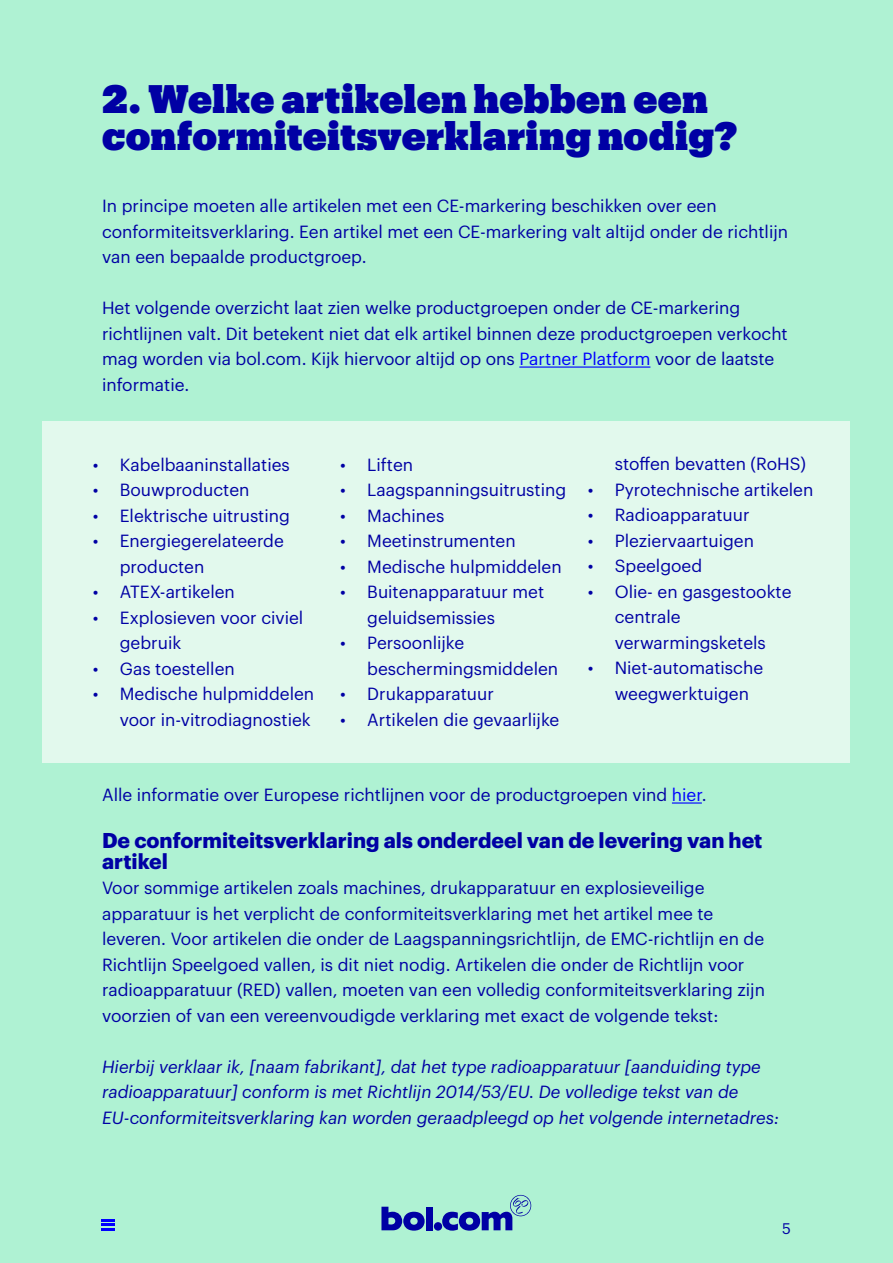
<style>
.page{position:relative;width:893px;height:1263px;background:#aff2d3}
.page>*{position:absolute;margin:0;border:0;box-sizing:border-box;transform-origin:0 0}
.t1{font:39px/37.5px "Produkt Super";letter-spacing:.01em;color:#0000a4}
.t2{font:700 21px/21px "Graphik";color:#0000a4}
.t3{font:17.25px/25.5px "Graphik";color:#0000a4}
.t4{font:italic 17.25px/25.5px "Graphik";color:#0000a4}
.t5{font:15px "Graphik";color:#0000a4}
.s1{color:#00f}
</style>
<div class="page">
<div style="left:43px;top:422px;width:807px;height:341px;background:#e2f9ed"></div>
<hr style="left:519px;top:366px;width:131px;height:2px;background:#00f">
<hr style="left:672px;top:802px;width:30px;height:1px;background:#00f">
<svg style="left:381px;top:1207px;width:44px;height:23px"></svg>
<div style="left:426px;top:1207px;width:7px;height:23px;background:#0000a4"></div>
<div style="left:434px;top:1222px;width:8px;height:8px;background:#0000a4;border-radius:50%"></div>
<svg style="left:442px;top:1195px;width:89px;height:35px"></svg>
<svg style="left:102px;top:1219px;width:13px;height:11px"></svg>
<h1 class="t1" style="left:102px;top:77px;width:637px">2. Welke artikelen hebben een conformiteitsverklaring nodig?</h1>
<p class="t3" style="left:102px;top:192px;width:688px">In principe moeten alle artikelen met een CE-markering beschikken over een conformiteitsverklaring. Een artikel met een CE-markering valt altijd onder de richtlijn van een bepaalde productgroep.</p>
<p class="t3" style="left:102px;top:294px;width:687px">Het volgende overzicht laat zien welke productgroepen onder de CE-markering richtlijnen valt. Dit betekent niet dat elk artikel binnen deze productgroepen verkocht mag worden via bol.com. Kijk hiervoor altijd op ons <span class="s1">Partner Platform</span> voor de laatste informatie.</p>
<p class="t3" style="left:93px;top:450px;width:199px">• Kabelbaaninstallaties</p>
<p class="t3" style="left:93px;top:476px;width:158px">• Bouwproducten</p>
<p class="t3" style="left:93px;top:501px;width:199px">• Elektrische uitrusting</p>
<p class="t3" style="left:120px;top:527px;width:166px;text-indent:-27px">• Energiegerelateerde producten</p>
<p class="t3" style="left:93px;top:578px;width:144px">• ATEX-artikelen</p>
<p class="t3" style="left:120px;top:603px;width:185px;text-indent:-27px">• Explosieven voor civiel gebruik</p>
<p class="t3" style="left:93px;top:654px;width:143px">• Gas toestellen</p>
<p class="t3" style="left:93px;top:680px;width:223px;text-align:right">• Medische hulpmiddelen voor in-vitrodiagnostiek</p>
<p class="t3" style="left:340px;top:450px;width:74px">• Liften</p>
<p class="t3" style="left:340px;top:476px;width:227px">• Laagspanningsuitrusting</p>
<p class="t3" style="left:340px;top:501px;width:106px">• Machines</p>
<p class="t3" style="left:340px;top:527px;width:177px">• Meetinstrumenten</p>
<p class="t3" style="left:340px;top:552px;width:223px">• Medische hulpmiddelen</p>
<p class="t3" style="left:367px;top:578px;width:178px;text-indent:-27px">• Buitenapparatuur met geluidsemissies</p>
<p class="t3" style="left:367px;top:629px;width:192px;text-indent:-27px">• Persoonlijke beschermingsmiddelen</p>
<p class="t3" style="left:340px;top:680px;width:155px">• Drukapparatuur</p>
<p class="t3" style="left:340px;top:705px;width:221px">• Artikelen die gevaarlijke</p>
<p class="t3" style="left:615px;top:450px;width:193px">stoffen bevatten (RoHS)</p>
<p class="t3" style="left:588px;top:476px;width:227px">• Pyrotechnische artikelen</p>
<p class="t3" style="left:588px;top:501px;width:163px">• Radioapparatuur</p>
<p class="t3" style="left:588px;top:526px;width:168px">• Pleziervaartuigen</p>
<p class="t3" style="left:588px;top:552px;width:116px">• Speelgoed</p>
<p class="t3" style="left:615px;top:577px;width:178px;text-indent:-27px">• Olie- en gasgestookte centrale verwarmingsketels</p>
<p class="t3" style="left:615px;top:654px;width:150px;text-indent:-27px">• Niet-automatische weegwerktuigen</p>
<p class="t3" style="left:102px;top:781px;width:606px">Alle informatie over Europese richtlijnen voor de productgroepen vind <span class="s1">hier</span>.</p>
<p class="t2" style="left:102px;top:828px;width:662px">De conformiteitsverklaring als onderdeel van de levering van het artikel</p>
<p class="t3" style="left:102px;top:874px;width:664px">Voor sommige artikelen zoals machines, drukapparatuur en explosieveilige apparatuur is het verplicht de conformiteitsverklaring met het artikel mee te leveren. Voor artikelen die onder de Laagspanningsrichtlijn, de EMC-richtlijn en de Richtlijn Speelgoed vallen, is dit niet nodig. Artikelen die onder de Richtlijn voor radioapparatuur (RED) vallen, moeten van een volledig conformiteitsverklaring zijn voorzien of van een vereenvoudigde verklaring met exact de volgende tekst:</p>
<p class="t4" style="left:102px;top:1052px;width:679px">Hierbij verklaar ik, [naam fabrikant], dat het type radioapparatuur [aanduiding type radioapparatuur] conform is met Richtlijn 2014/53/EU. De volledige tekst van de<br>EU-conformiteitsverklaring kan worden geraadpleegd op het volgende internetadres:</p>
<p class="t5" style="left:782px;top:1218px;width:10px">5</p>
</div>
